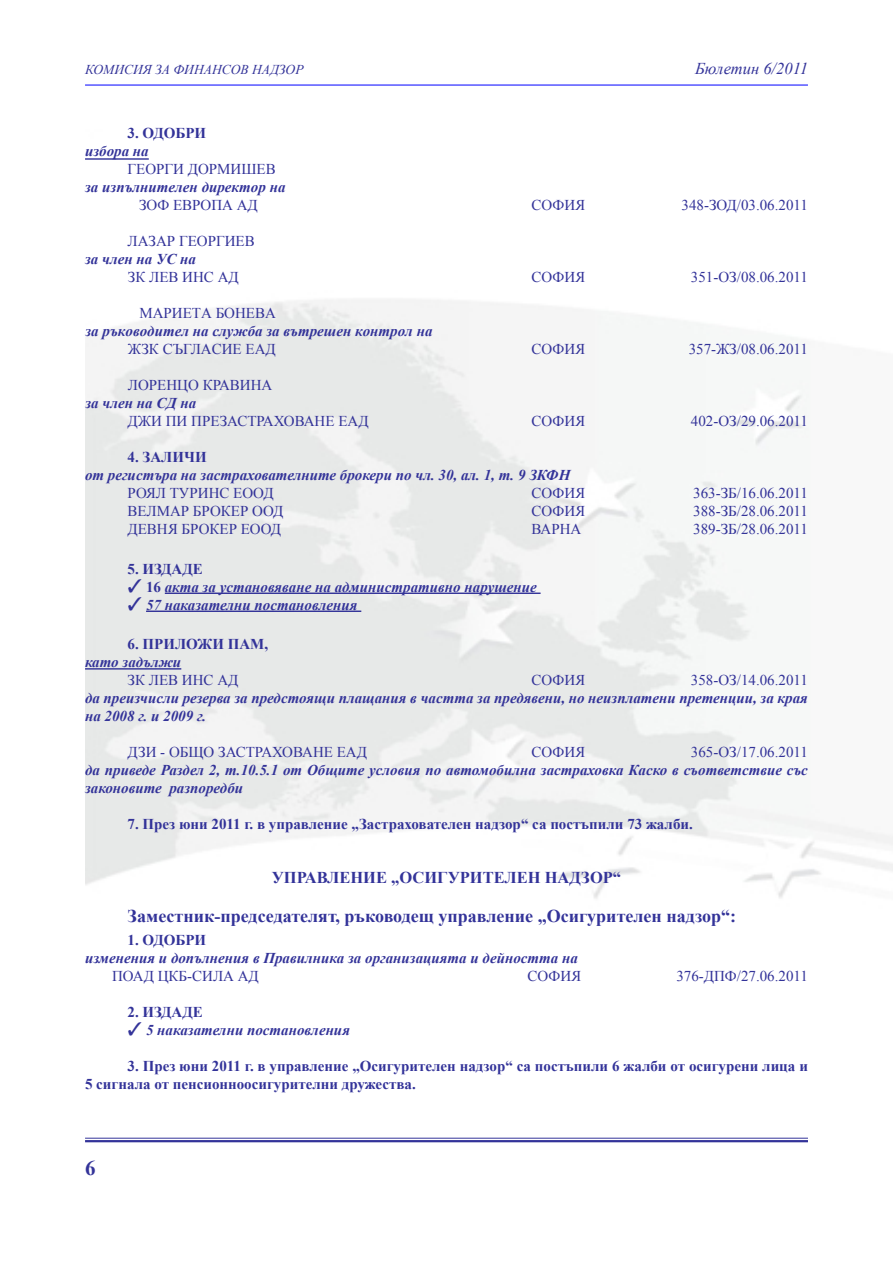
<style>
.page{position:relative;width:893px;height:1263px;background:#fff}
.page>*{position:absolute;margin:0;border:0;box-sizing:border-box;transform-origin:0 0}
.t1{font:700 18px "Times New Roman";color:#339}
.Body_Text_Indent_2{font:700 16.5px "Times New Roman";color:#339}
.t2{font:italic 16.5px "Times New Roman";color:#339}
.t3{font:italic 700 15px/18px "Times New Roman";color:#339}
.Pa8_1{font:15px/18px "Times New Roman";color:#339}
.Pa8_1-2{font:700 15px/18px "Times New Roman";color:#339}
.t4{font:italic 13.5px "Times New Roman";color:#339}
.s1{font-weight:700;font-style:italic}
.s2{font-style:normal}
</style>
<div class="page">
<hr style="left:85px;top:1138px;width:723px;height:1px;background:#339">
<hr style="left:85px;top:1140px;width:723px;height:2px;background:#339">
<hr style="left:85px;top:85px;width:723px;height:1px;background:#00f">
<hr style="left:165px;top:592px;width:376px;height:2px;background:#339">
<hr style="left:146px;top:610px;width:215px;height:2px;background:#339">
<hr style="left:85px;top:668px;width:96px;height:2px;background:#339">
<hr style="left:85px;top:158px;width:64px;height:2px;background:#339">
<p class="t4" style="left:85px;top:60px;width:220px">КОМИСИЯ ЗА ФИНАНСОВ НАДЗОР</p>
<p class="t2" style="left:695px;top:57px;width:114px">Бюлетин 6/2011</p>
<p class="Pa8_1-2" style="left:128px;top:123px;width:80px">3. ОДОБРИ</p>
<p class="t3" style="left:85px;top:141px;width:65px">избора на</p>
<p class="Pa8_1" style="left:128px;top:159px;width:150px">ГЕОРГИ ДОРМИШЕВ</p>
<p class="t3" style="left:85px;top:177px;width:202px">за изпълнителен директор на</p>
<p class="Pa8_1" style="left:139px;top:195px;width:120px">ЗОФ ЕВРОПА АД</p>
<p class="Pa8_1" style="left:85px;top:231px;width:171px;text-indent:43px">ЛАЗАР ГЕОРГИЕВ <span class="s1">за член на УС на</span></p>
<p class="Pa8_1" style="left:531px;top:195px;width:55px">СОФИЯ</p>
<p class="Pa8_1" style="left:681px;top:195px;width:128px">348-ЗОД/03.06.2011</p>
<p class="Pa8_1" style="left:531px;top:267px;width:55px">СОФИЯ</p>
<p class="Pa8_1" style="left:691px;top:267px;width:118px">351-ОЗ/08.06.2011</p>
<p class="Pa8_1" style="left:128px;top:268px;width:112px">ЗК ЛЕВ ИНС АД</p>
<p class="Pa8_1" style="left:139px;top:304px;width:138px">МАРИЕТА БОНЕВА</p>
<p class="t3" style="left:85px;top:322px;width:349px">за ръководител на служба за вътрешен контрол на</p>
<p class="Pa8_1" style="left:128px;top:340px;width:149px">ЖЗК СЪГЛАСИЕ ЕАД</p>
<p class="Pa8_1" style="left:85px;top:376px;width:189px;text-indent:43px">ЛОРЕНЦО КРАВИНА <span class="s1">за член на СД на</span></p>
<p class="Pa8_1" style="left:128px;top:411px;width:242px">ДЖИ ПИ ПРЕЗАСТРАХОВАНЕ ЕАД</p>
<p class="Pa8_1" style="left:531px;top:411px;width:55px">СОФИЯ</p>
<p class="Pa8_1" style="left:691px;top:411px;width:118px">402-ОЗ/29.06.2011</p>
<p class="Pa8_1-2" style="left:128px;top:447px;width:81px">4. ЗАЛИЧИ</p>
<p class="t3" style="left:85px;top:465px;width:487px">от регистъра на застрахователните брокери по чл. 30, ал. 1, т. 9 ЗКФН</p>
<p class="Pa8_1" style="left:128px;top:484px;width:148px">РОЯЛ ТУРИНС ЕООД</p>
<p class="Pa8_1" style="left:531px;top:484px;width:55px">СОФИЯ</p>
<p class="Pa8_1" style="left:693px;top:484px;width:116px">363-ЗБ/16.06.2011</p>
<p class="Pa8_1" style="left:128px;top:502px;width:157px">ВЕЛМАР БРОКЕР ООД</p>
<p class="Pa8_1" style="left:531px;top:502px;width:55px">СОФИЯ</p>
<p class="Pa8_1" style="left:693px;top:502px;width:116px">388-ЗБ/28.06.2011</p>
<p class="Pa8_1" style="left:128px;top:520px;width:155px">ДЕВНЯ БРОКЕР ЕООД</p>
<p class="Pa8_1" style="left:531px;top:520px;width:51px">ВАРНА</p>
<p class="Pa8_1" style="left:693px;top:520px;width:116px">389-ЗБ/28.06.2011</p>
<p class="Pa8_1-2" style="left:128px;top:559px;width:77px">5. ИЗДАДЕ</p>
<p class="t3" style="left:128px;top:577px;width:411px">✓ <span class="s2">16</span> акта за установяване на административно нарушение</p>
<p class="t3" style="left:128px;top:595px;width:231px">✓ 57 наказателни постановления</p>
<p class="Pa8_1-2" style="left:128px;top:635px;width:142px">6. ПРИЛОЖИ ПАМ,</p>
<p class="t3" style="left:85px;top:653px;width:98px">като задължи</p>
<p class="Pa8_1" style="left:128px;top:671px;width:112px">ЗК ЛЕВ ИНС АД</p>
<p class="Pa8_1" style="left:531px;top:671px;width:55px">СОФИЯ</p>
<p class="Pa8_1" style="left:691px;top:671px;width:118px">358-ОЗ/14.06.2011</p>
<p class="t3" style="left:85px;top:689px;width:724px">да преизчисли резерва за предстоящи плащания в частта за предявени, но неизплатени претенции, за края на 2008 г. и 2009 г.</p>
<p class="Pa8_1" style="left:128px;top:743px;width:241px">ДЗИ - ОБЩО ЗАСТРАХОВАНЕ ЕАД</p>
<p class="Pa8_1" style="left:531px;top:743px;width:55px">СОФИЯ</p>
<p class="Pa8_1" style="left:691px;top:743px;width:118px">365-ОЗ/17.06.2011</p>
<p class="t3" style="left:85px;top:761px;width:724px">да приведе Раздел 2, т.10.5.1 от Общите условия по автомобилна застраховка Каско в съответствие със законовите разпоредби</p>
<p class="Pa8_1-2" style="left:128px;top:815px;width:567px">7. През юни 2011 г. в управление „Застрахователен надзор“ са постъпили 73 жалби.</p>
<p class="Body_Text_Indent_2" style="left:272px;top:866px;width:351px">УПРАВЛЕНИЕ „ОСИГУРИТЕЛЕН НАДЗОР“</p>
<p class="t1" style="left:128px;top:904px;width:610px">Заместник-председателят, ръководещ управление „Осигурителен надзор“:</p>
<p class="Pa8_1-2" style="left:128px;top:930px;width:80px">1. ОДОБРИ</p>
<p class="t3" style="left:85px;top:948px;width:494px">изменения и допълнения в Правилника за организацията и дейността на</p>
<p class="Pa8_1" style="left:112px;top:966px;width:148px">ПОАД ЦКБ-СИЛА АД</p>
<p class="Pa8_1" style="left:528px;top:966px;width:55px">СОФИЯ</p>
<p class="Pa8_1" style="left:676px;top:966px;width:133px">376-ДПФ/27.06.2011</p>
<p class="Pa8_1-2" style="left:128px;top:1002px;width:77px">2. ИЗДАДЕ</p>
<p class="t3" style="left:128px;top:1020px;width:224px">✓ 5 наказателни постановления</p>
<p class="Pa8_1-2" style="left:85px;top:1056px;width:724px;text-indent:43px">3. През юни 2011 г. в управление „Осигурителен надзор“ са постъпили 6 жалби от осигурени лица и<br>5 сигнала от пенсионноосигурителни дружества.</p>
<p class="Pa8_1" style="left:531px;top:339px;width:55px">СОФИЯ</p>
<p class="Pa8_1" style="left:689px;top:339px;width:121px">357-ЖЗ/08.06.2011</p>
</div>
